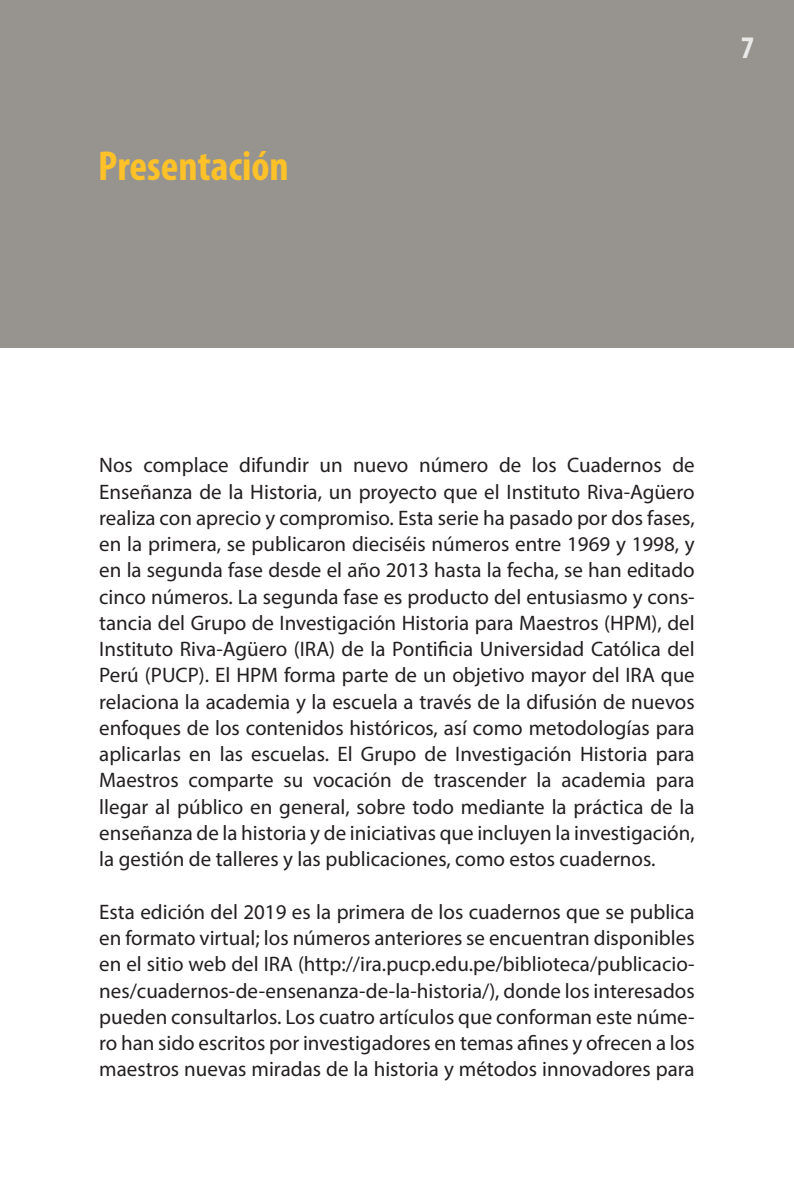
<style>
.page{position:relative;width:794px;height:1191px;background:#fff}
.page>*{position:absolute;margin:0;border:0;box-sizing:border-box;transform-origin:0 0}
.t1{font:700 condensed 42px "Myriad Pro";color:#fec127}
.t2{font:700 condensed 31.5px "Myriad Pro";color:#e9e9e9}
.t3{font:21px/26.2px "Myriad Pro";color:#231f20;text-align:justify}
</style>
<div class="page">
<div style="left:0;top:0;width:794px;height:347px;background:#979490"></div>
<h1 class="t1" style="left:98px;top:140px;width:192px">Presentación</h1>
<h2 class="t2" style="left:741px;top:28px;width:15px">7</h2>
<p class="t3" style="left:99px;top:452px;width:597px">Nos complace difundir un nuevo número de los Cuadernos de Enseñanza de la Historia, un proyecto que el Instituto Riva-Agüero realiza con aprecio y compromiso. Esta serie ha pasado por dos fases, en la primera, se publicaron dieciséis números entre 1969 y 1998, y en la segunda fase desde el año 2013 hasta la fecha, se han editado cinco números. La segunda fase es producto del entusiasmo y cons&shy;tancia del Grupo de Investigación Historia para Maestros (HPM), del Instituto Riva-Agüero (IRA) de la Pontificia Universidad Católica del Perú (PUCP). El HPM forma parte de un objetivo mayor del IRA que relaciona la academia y la escuela a través de la difusión de nuevos enfoques de los contenidos históricos, así como metodologías para aplicarlas en las escuelas. El Grupo de Investigación Historia para Maestros comparte su vocación de trascender la academia para llegar al público en general, sobre todo mediante la práctica de la enseñanza de la historia y de iniciativas que incluyen la investigación, la gestión de talleres y las publicaciones, como estos cuadernos.</p>
<p class="t3" style="left:99px;top:898px;width:597px">Esta edición del 2019 es la primera de los cuadernos que se publica en formato virtual; los números anteriores se encuentran disponibles en el sitio web del IRA (http://ira.pucp.edu.pe/biblioteca/publicacio&shy;nes/cuadernos-de-ensenanza-de-la-historia/), donde los interesados pueden consultarlos. Los cuatro artículos que conforman este núme&shy;ro han sido escritos por investigadores en temas afines y ofrecen a los maestros nuevas miradas de la historia y métodos innovadores para</p>
</div>
